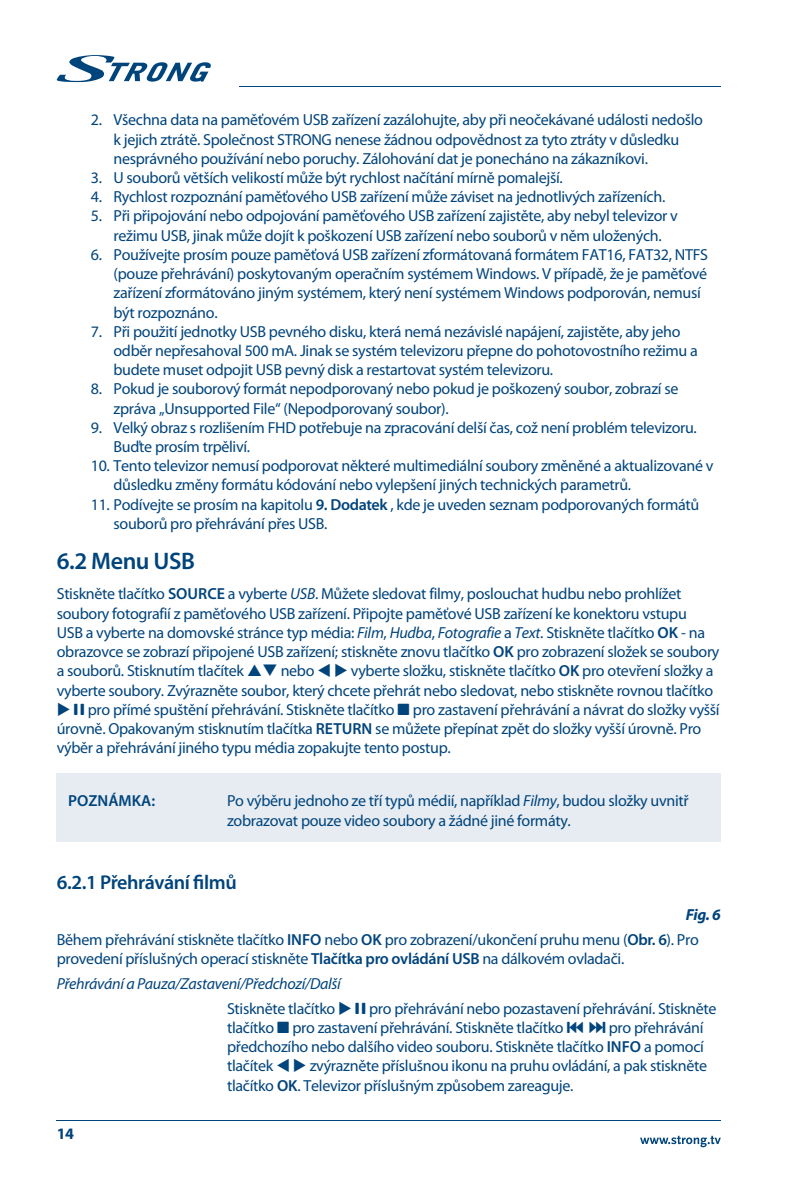
<style>
.page{position:relative;width:806px;height:1191px;background:#fff}
.page>*{position:absolute;margin:0;border:0;box-sizing:border-box;transform-origin:0 0}
.t1{font:600 24px "Myriad Pro";letter-spacing:-.02em;color:#00447c}
.t2{font:600 20px "Myriad Pro";letter-spacing:-.02em;color:#00447c}
.t3{font:16px/19.2px "Myriad Pro";letter-spacing:-.02em;color:#00447c}
.t4{font:italic 16px "Myriad Pro";letter-spacing:-.02em;color:#00447c}
.t5{font:600 16px "Myriad Pro";color:#00447c}
.t6{font:700 16px "Myriad Pro";color:#00447c}
.s1{font-weight:600}
.s2{font-style:italic}
.s3{font-family:"Guifxv 2 Transports"}
.s4{font-weight:700;font-style:italic}
</style>
<div class="page">
<div style="left:57px;top:773px;width:663px;height:220px;background:#e6ecf2"></div>
<div style="left:57px;top:842px;width:663px;height:180px;background:#fff"></div>
<svg style="left:57px;top:55px;width:154px;height:28px"></svg>
<hr style="left:239px;top:86px;width:481px;height:1px;background:#00447c">
<hr style="left:57px;top:1120px;width:663px;height:1px;background:#00447c">
<svg style="left:640px;top:1135px;width:80px;height:12px"></svg>
<p class="t3" style="left:113px;top:111px;width:590px;text-indent:-23px">2. Všechna data na paměťovém USB zařízení zazálohujte, aby při neočekávané události nedošlo k jejich ztrátě. Společnost STRONG nenese žádnou odpovědnost za tyto ztráty v důsledku nesprávného používání nebo poruchy. Zálohování dat je ponecháno na zákazníkovi.</p>
<p class="t3" style="left:91px;top:168px;width:473px">3. U souborů větších velikostí může být rychlost načítání mírně pomalejší.</p>
<p class="t3" style="left:91px;top:188px;width:575px">4. Rychlost rozpoznání paměťového USB zařízení může záviset na jednotlivých zařízeních.</p>
<p class="t3" style="left:91px;top:207px;width:588px;text-align:center">5. Při připojování nebo odpojování paměťového USB zařízení zajistěte, aby nebyl televizor v režimu USB, jinak může dojít k poškození USB zařízení nebo souborů v něm uložených.</p>
<p class="t3" style="left:113px;top:245px;width:595px;text-indent:-23px">6. Používejte prosím pouze paměťová USB zařízení zformátovaná formátem FAT16, FAT32, NTFS (pouze přehrávání) poskytovaným operačním systémem Windows. V případě, že je paměťové zařízení zformátováno jiným systémem, který není systémem Windows podporován, nemusí být rozpoznáno.</p>
<p class="t3" style="left:113px;top:322px;width:585px;text-indent:-23px">7. Při použití jednotky USB pevného disku, která nemá nezávislé napájení, zajistěte, aby jeho odběr nepřesahoval 500 mA. Jinak se systém televizoru přepne do pohotovostního režimu a budete muset odpojit USB pevný disk a restartovat systém televizoru.</p>
<p class="t3" style="left:113px;top:380px;width:566px;text-indent:-23px">8. Pokud je souborový formát nepodporovaný nebo pokud je poškozený soubor, zobrazí se zpráva „Unsupported File“ (Nepodporovaný soubor).</p>
<p class="t3" style="left:113px;top:418px;width:584px;text-indent:-23px">9. Velký obraz s rozlišením FHD potřebuje na zpracování delší čas, což není problém televizoru.<br>Buďte prosím trpěliví.</p>
<p class="t3" style="left:113px;top:456px;width:601px;text-indent:-23px">10. Tento televizor nemusí podporovat některé multimediální soubory změněné a aktualizované v důsledku změny formátu kódování nebo vylepšení jiných technických parametrů.</p>
<p class="t3" style="left:113px;top:495px;width:587px;text-indent:-23px">11. Podívejte se prosím na kapitolu <span class="s1">9. Dodatek</span> , kde je uveden seznam podporovaných formátů souborů pro přehrávání přes USB.</p>
<h1 class="t1" style="left:57px;top:545px;width:140px">6.2 Menu USB</h1>
<p class="t3" style="left:57px;top:585px;width:663px">Stiskněte tlačítko <span class="s1">SOURCE</span> a vyberte <span class="s2">USB</span>. Můžete sledovat filmy, poslouchat hudbu nebo prohlížet soubory fotografií z paměťového USB zařízení. Připojte paměťové USB zařízení ke konektoru vstupu<br>USB a vyberte na domovské stránce typ média: <span class="s2">Film</span>, <span class="s2">Hudba</span>, <span class="s2">Fotografie</span> a <span class="s2">Text</span>. Stiskněte tlačítko <span class="s1">OK</span> - na obrazovce se zobrazí připojené USB zařízení; stiskněte znovu tlačítko <span class="s1">OK</span> pro zobrazení složek se soubory a souborů. Stisknutím tlačítek ❑ nebo ▼ ◆ vyberte složku, stiskněte tlačítko <span class="s1">OK</span> pro otevření složky a vyberte soubory. Zvýrazněte soubor, který chcete přehrát nebo sledovat, nebo stiskněte rovnou tlačítko</p>
<p class="t3" style="left:57px;top:700px;width:664px">◆ <span class="s3">2</span> pro přímé spuštění přehrávání. Stiskněte tlačítko <span class="s3">3</span> pro zastavení přehrávání a návrat do složky vyšší úrovně. Opakovaným stisknutím tlačítka <span class="s1">RETURN</span> se můžete přepínat zpět do složky vyšší úrovně. Pro výběr a přehrávání jiného typu média zopakujte tento postup.</p>
<p class="t5" style="left:68px;top:791px;width:88px">POZNÁMKA:</p>
<p class="t3" style="left:227px;top:791px;width:463px">Po výběru jednoho ze tří typů médií, například <span class="s2">Filmy</span>, budou složky uvnitř zobrazovat pouze video soubory a žádné jiné formáty.</p>
<p class="t2" style="left:57px;top:870px;width:181px">6.2.1 Přehrávání lmů</p>
<p class="t3" style="left:57px;top:902px;width:665px;line-height:24.8px;text-indent:628px"><span class="s4">Fig. 6<br></span>Během přehrávání stiskněte tlačítko <span class="s1">INFO</span> nebo <span class="s1">OK</span> pro zobrazení/ukončení pruhu menu (<span class="s1">Obr. 6</span>). Pro</p>
<p class="t3" style="left:57px;top:949px;width:568px">provedení příslušných operací stiskněte <span class="s1">Tlačítka pro ovládání USB</span> na dálkovém ovladači.</p>
<p class="t4" style="left:57px;top:974px;width:285px">Přehrávání a Pauza/Zastavení/Předchozí/Další</p>
<p class="t3" style="left:227px;top:999px;width:490px">Stiskněte tlačítko ◆ <span class="s3">2</span> pro přehrávání nebo pozastavení přehrávání. Stiskněte</p>
<p class="t3" style="left:227px;top:1018px;width:481px">tlačítko <span class="s3">3</span> pro zastavení přehrávání. Stiskněte tlačítko <span class="s3">7 8</span> pro přehrávání předchozího nebo dalšího video souboru. Stiskněte tlačítko <span class="s1">INFO</span> a pomocí tlačítek ▼ ◆ zvýrazněte příslušnou ikonu na pruhu ovládání, a pak stiskněte tlačítko <span class="s1">OK</span>. Televizor příslušným způsobem zareaguje.</p>
<p class="t6" style="left:57px;top:1123px;width:19px">14</p>
</div>
